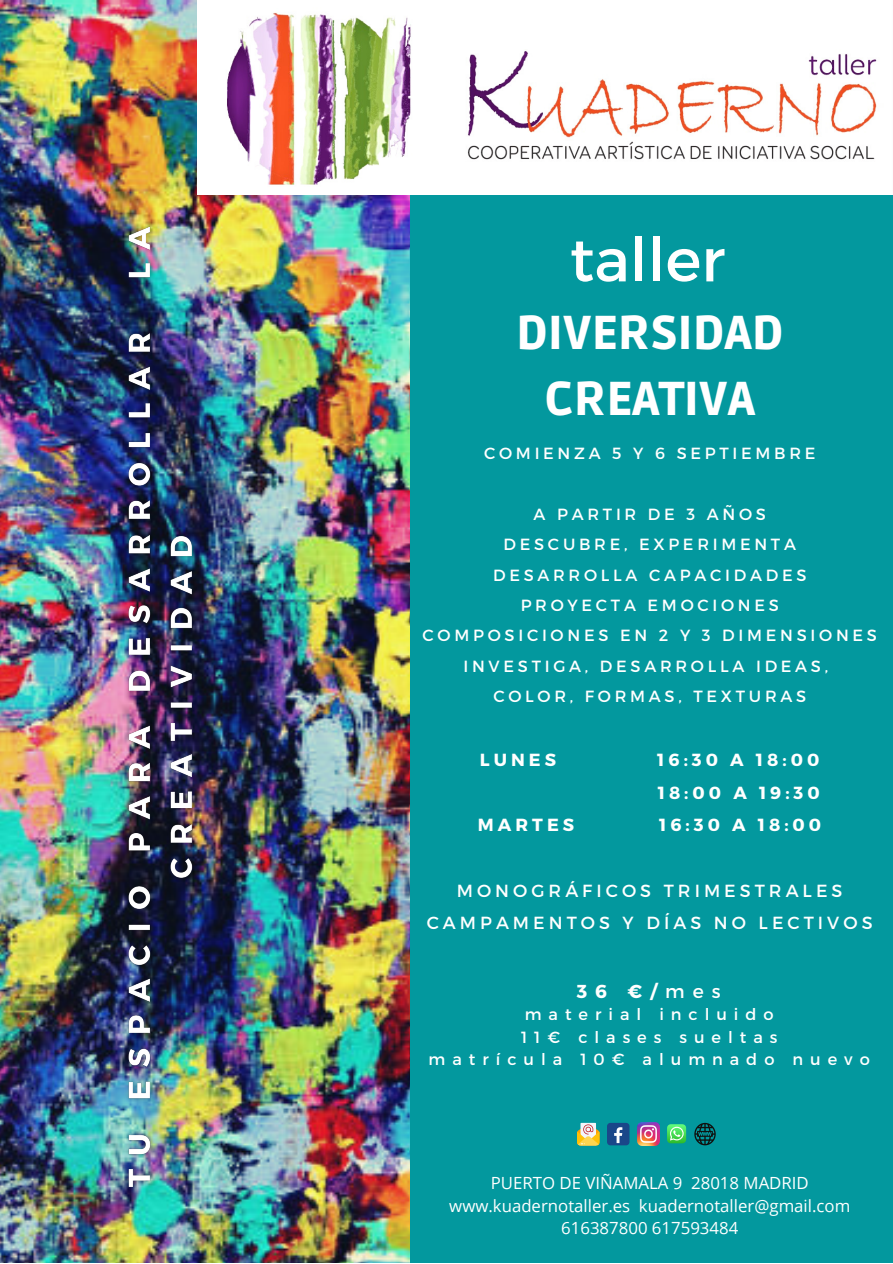
<style>
.page{position:relative;width:893px;height:1264px;background:#fff}
.page>*{position:absolute;margin:0;border:0;box-sizing:border-box;transform-origin:0 0}
.t1{font:60.6px "Montserrat";color:#fff}
.t2{font:900 47.25px/65.2px "Ruda";color:#fff;text-align:center}
.t3{font:700 18.75px "Montserrat";color:#fff}
.t4{font:17.55px/32.5px "Montserrat";letter-spacing:.23em;color:#fff;text-align:center}
.t5{font:700 17.55px/32.5px "Montserrat";letter-spacing:.23em;color:#fff}
.t6{font:16.8px/22.5px "Open Sans";color:#fff;text-align:center}
.t7{font:16.2px/30.3px "Montserrat";letter-spacing:.23em;color:#fff;text-align:center}
.t8{font:16.2px/22.5px "Montserrat";letter-spacing:.43em;color:#fff;text-align:center}
.s1{font-weight:400}
</style>
<div class="page">
<div style="left:0;top:0;width:892px;height:1262px;background:#03989e"></div>
<img style="left:0;top:0;width:409px;height:1262px">
<img style="left:198px;top:0;width:694px;height:194px">
<img style="left:113px;top:205px;width:94px;height:990px">
<img style="left:637px;top:1122px;width:22px;height:23px">
<div style="left:607px;top:1122px;width:22px;height:23px;background:#1a4789;border-radius:3px"></div>
<svg style="left:614px;top:1127px;width:8px;height:16px"></svg>
<svg style="left:667px;top:1124px;width:19px;height:19px"></svg>
<svg style="left:694px;top:1122px;width:21px;height:23px"></svg>
<svg style="left:577px;top:1122px;width:22px;height:23px"></svg>
<h1 class="t1" style="left:569px;top:220px;width:157px">taller</h1>
<h2 class="t2" style="left:516px;top:302px;width:269px">DIVERSIDAD<br>CREATIVA</h2>
<p class="t7" style="left:484px;top:437px;width:333px">COMIENZA 5 Y 6 SEPTIEMBRE</p>
<p class="t7" style="left:422px;top:498px;width:456px">A PARTIR DE 3 AÑOS<br>DESCUBRE, EXPERIMENTA<br>DESARROLLA CAPACIDADES<br>PROYECTA EMOCIONES<br>COMPOSICIONES EN 2 Y 3 DIMENSIONES<br>INVESTIGA, DESARROLLA IDEAS,<br>COLOR, FORMAS, TEXTURAS</p>
<p class="t5" style="left:480px;top:742px;width:78px">LUNES</p>
<p class="t5" style="left:657px;top:742px;width:164px">16:30 A 18:00<br>18:00 A 19:30</p>
<p class="t5" style="left:478px;top:808px;width:98px">MARTES</p>
<p class="t5" style="left:659px;top:808px;width:163px">16:30 A 18:00</p>
<p class="t4" style="left:426px;top:873px;width:447px">MONOGRÁFICOS TRIMESTRALES<br>CAMPAMENTOS Y DÍAS NO LECTIVOS</p>
<p class="t3" style="left:576px;top:978px;width:145px">36 €/<span class="s1">mes</span></p>
<p class="t8" style="left:428px;top:1002px;width:442px">material incluido<br>11€ clases sueltas<br>matrícula 10€ alumnado nuevo</p>
<p class="t6" style="left:449px;top:1171px;width:402px">PUERTO DE VIÑAMALA 9 28018 MADRID www.kuadernotaller.es kuadernotaller@gmail.com<br>616387800 617593484</p>
</div>
